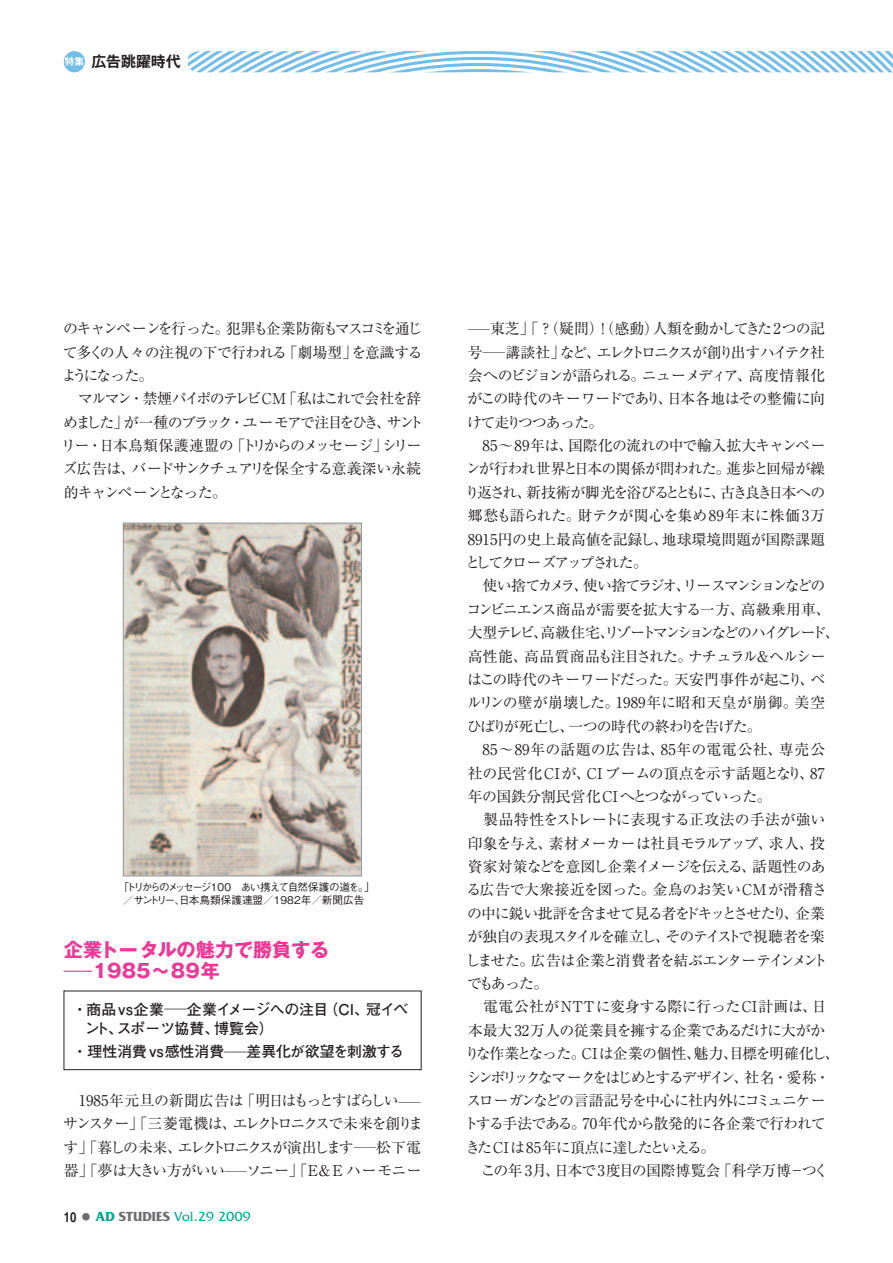
<style>
.page{position:relative;width:893px;height:1263px;background:#fff}
.page>*{position:absolute;margin:0;border:0;box-sizing:border-box;transform-origin:0 0}
.t1{font:19.2px/21.3px "Gothic MB101 Pro Bold 90 pv RKSJ H";color:#ed3896}
.t2{font:14.85px/23.4px "Ryumin Pro Regular 90 pv RKSJ H";letter-spacing:-.055em;color:#231f20}
.t3{font:14.85px/23.4px "Ryumin Pro Regular 90 pv RKSJ H";letter-spacing:-.095em;color:#231f20}
.t4{font:14.85px/23.4px "Ryumin Pro Regular 90 pv RKSJ H";letter-spacing:-.085em;color:#231f20}
.t5{font:14.85px/19.2px "Futo Go B101 Pro Bold 90 pv RKSJ H";color:#231f20}
.t6{font:14.85px "Gothic MB101 Pro De Bold 90 pv RKSJ H";color:#231f20}
.t7{font:13.8px "Friz Quadrata";letter-spacing:.025em;color:#00a78e}
.t8{font:10.65px/13.8px "Gothic BBB Pro Medium 90 pv RKSJ H";letter-spacing:-.05em;color:#231f20;text-align:center}
.s1{font-size:9.6px;color:#fff}
.s2{font-family:"Helvetica";font-weight:700;font-stretch:condensed;color:#231f20}
.s3{font-family:"Gothic BBB Pro Medium 90 pv RKSJ H";font-size:8.55px;color:#6c6d70}
.s4{font-weight:700}
.s5{font-weight:700;color:#6c6d70}
</style>
<div class="page">
<svg style="left:188px;top:51px;width:705px;height:21px"></svg>
<div style="left:64px;top:51px;width:21px;height:21px;background:#73bde9;border-radius:50%"></div>
<div style="left:64px;top:991px;width:357px;height:79px;border:1px solid #231f20"></div>
<img style="left:125px;top:525px;width:235px;height:349px">
<div style="left:123px;top:523px;width:239px;height:353px;border:1px solid #939598"></div>
<p class="t6" style="left:65px;top:56px;width:117px"><span class="s1">特集</span> 広告跳躍時代</p>
<p class="t3" style="left:61px;top:319px;width:364px">のキャンペーンを行った。犯罪も企業防衛もマスコミを通じて多くの人々の注視の下で行われる「劇場型」を意識するようになった。<br>　マルマン・禁煙パイポのテレビCM「私はこれで会社を辞めました」が一種のブラック・ユーモアで注目をひき、サントリー・日本鳥類保護連盟の「トリからのメッセージ」シリーズ広告は、バードサンクチュアリを保全する意義深い永続的キャンペーンとなった。</p>
<p class="t8" style="left:118px;top:881px;width:258px">「トリからのメッセージ100　あい携えて自然保護の道を。」／サントリー、日本鳥類保護連盟／1982年／新聞広告</p>
<p class="t1" style="left:64px;top:941px;width:267px">企業トータルの魅力で勝負する<sup>̶</sup>1985～89年</p>
<p class="t5" style="left:85px;top:1002px;width:324px;text-indent:-13px">・ 商品vs企業<sup>̶</sup>企業イメージへの注目（CI、冠イベント、スポーツ協賛、博覧会）</p>
<p class="t5" style="left:72px;top:1044px;width:333px">・ 理性消費vs感性消費<sup>̶</sup>差異化が欲望を刺激する</p>
<p class="t4" style="left:63px;top:1091px;width:361px">　1985年元旦の新聞広告は「明日はもっとすばらしい<sup>̶</sup>サンスター」「三菱電機は、エレクトロニクスで未来を創ります」「暮しの未来、エレクトロニクスが演出します<sup>̶</sup>松下電器」「夢は大きい方がいい<sup>̶</sup>ソニー」「E＆E ハーモニー</p>
<p class="t7" style="left:64px;top:1212px;width:188px"><span class="s2">10</span> <span class="s3">●</span> <span class="s4">AD</span> <span class="s5">STUDIES</span> Vol.29 2009</p>
<p class="t2" style="left:464px;top:319px;width:378px"><sup>̶</sup>東芝」「？（疑問）！（感動）人類を動かしてきた2つの記号<sup>̶</sup>講談社」など、エレクトロニクスが創り出すハイテク社<br>会へのビジョンが語られる。ニューメディア、高度情報化<br>がこの時代のキーワードであり、日本各地はその整備に向けて走りつつあった。<br>　85～89年は、国際化の流れの中で輸入拡大キャンペーンが行われ世界と日本の関係が問われた。進歩と回帰が繰り返され、新技術が脚光を浴びるとともに、古き良き日本への郷愁も語られた。財テクが関心を集め89年末に株価3万<br>8915円の史上最高値を記録し、地球環境問題が国際課題<br>としてクローズアップされた。<br>　使い捨てカメラ、使い捨てラジオ、リースマンションなどのコンビニエンス商品が需要を拡大する一方、高級乗用車、大型テレビ、高級住宅、リゾートマンションなどのハイグレード、高性能、高品質商品も注目された。ナチュラル＆ヘルシーはこの時代のキーワードだった。天安門事件が起こり、ベルリンの壁が崩壊した。1989年に昭和天皇が崩御。美空ひばりが死亡し、一つの時代の終わりを告げた。<br>　85～89年の話題の広告は、85年の電電公社、専売公<br>社の民営化CIが、CI ブームの頂点を示す話題となり、87<br>年の国鉄分割民営化CIへとつながっていった。<br>　製品特性をストレートに表現する正攻法の手法が強い印象を与え、素材メーカーは社員モラルアップ、求人、投<br>資家対策などを意図し企業イメージを伝える、話題性のある広告で大衆接近を図った。金鳥のお笑いCMが滑稽さの中に鋭い批評を含ませて見る者をドキッとさせたり、企業が独自の表現スタイルを確立し、そのテイストで視聴者を楽しませた。広告は企業と消費者を結ぶエンターテインメントでもあった。<br>　電電公社がNTTに変身する際に行ったCI計画は、日本最大 32万人の従業員を擁する企業であるだけに大がか<br>りな作業となった。CIは企業の個性、魅力、目標を明確化し、シンボリックなマークをはじめとするデザイン、社名・愛称・スローガンなどの言語記号を中心に社内外にコミュニケートする手法である。70年代から散発的に各企業で行われてきたCIは85年に頂点に達したといえる。<br>　この年 3月、日本で3度目の国際博覧会「科学万博－つく</p>
</div>
